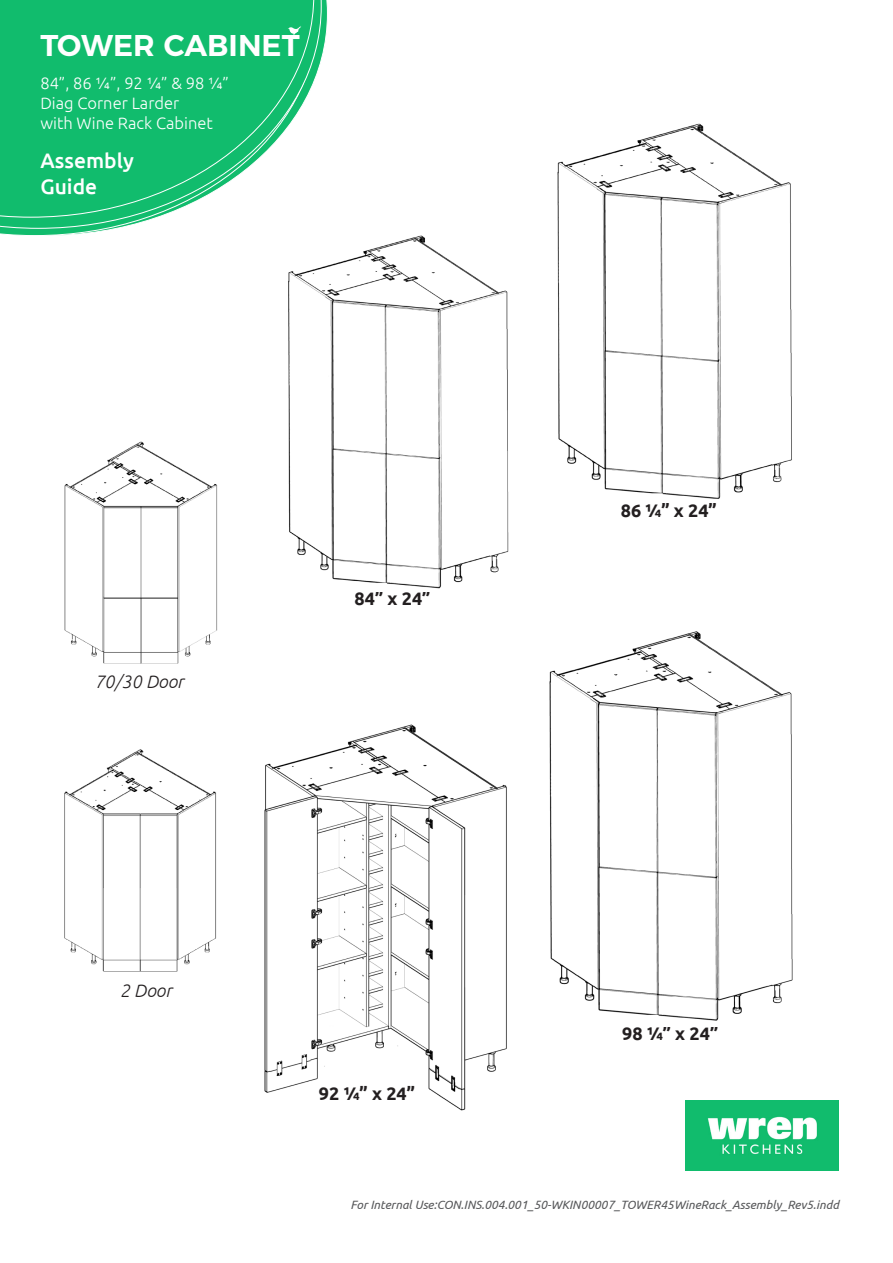
<style>
.page{position:relative;width:893px;height:1263px;background:#fff}
.page>*{position:absolute;margin:0;border:0;box-sizing:border-box;transform-origin:0 0}
.t1{font:600 30px "Montserrat";color:#fff}
.t2{font:500 21px/25.2px "Ubuntu";color:#fff}
.t3{font:700 18px "Ubuntu";color:#231f20}
.t4{font:italic 300 18px "Ubuntu";color:#231f20}
.t5{font:300 16.5px/19.8px "Ubuntu";color:#fff}
.t6{font:italic 12px "Ubuntu";color:#57585a}
</style>
<div class="page">
<svg style="left:0;top:229px;width:113px;height:7px"></svg>
<svg style="left:0;top:0;width:322px;height:229px"></svg>
<svg style="left:0;top:0;width:314px;height:217px;background:#2ec47f"></svg>
<img style="left:686px;top:1100px;width:153px;height:71px">
<svg style="left:288px;top:26px;width:13px;height:10px"></svg>
<img style="left:549px;top:631px;width:244px;height:390px">
<img style="left:288px;top:235px;width:221px;height:354px">
<img style="left:557px;top:123px;width:235px;height:376px">
<img style="left:264px;top:724px;width:243px;height:387px">
<img style="left:64px;top:749px;width:153px;height:223px">
<img style="left:64px;top:441px;width:154px;height:223px">
<h1 class="t1" style="left:40px;top:21px;width:261px">TOWER CABINET</h1>
<h3 class="t5" style="left:40px;top:73px;width:190px">84”, 86 1/4”, 92 1/4” &amp; 98 1/4”<br>Diag Corner Larder<br>with Wine Rack Cabinet</h3>
<h2 class="t2" style="left:40px;top:148px;width:95px">Assembly<br>Guide</h2>
<p class="t4" style="left:94px;top:671px;width:91px">70/30 Door</p>
<p class="t4" style="left:120px;top:979px;width:54px">2 Door</p>
<p class="t3" style="left:355px;top:588px;width:77px">84” x 24”</p>
<p class="t3" style="left:319px;top:1082px;width:97px">92 1/4” x 24”</p>
<p class="t3" style="left:621px;top:499px;width:97px">86 1/4” x 24”</p>
<p class="t3" style="left:622px;top:1022px;width:97px">98 1/4” x 24”</p>
<p class="t6" style="left:350px;top:1197px;width:490px">For Internal Use:CON.INS.004.001_50-WKIN00007_TOWER45WineRack_Assembly_Rev5.indd</p>
</div>
